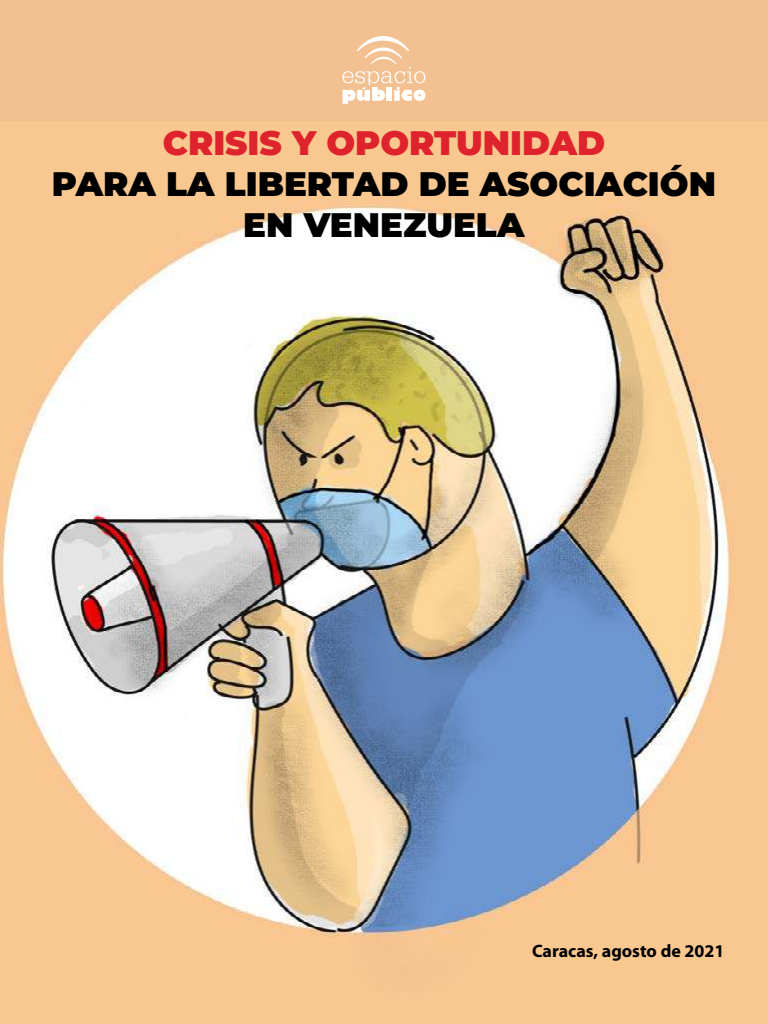
<style>
.page{position:relative;width:768px;height:1024px;background:#fff}
.page>*{position:absolute;margin:0;border:0;box-sizing:border-box;transform-origin:0 0}
.t1{font:900 34px/40.8px "Montserrat";color:#000;text-align:center}
.t2{font:900 34px "Montserrat";color:#df232c}
.t3{font:700 18px "Myriad Pro";color:#000}
</style>
<div class="page">
<div style="left:0;top:0;width:768px;height:213px;background:#f3c191"></div>
<img style="left:0;top:201px;width:768px;height:823px">
<svg style="left:342px;top:36px;width:84px;height:68px"></svg>
<p class="t2" style="left:163px;top:123px;width:444px">CRISIS Y OPORTUNIDAD</p>
<p class="t1" style="left:52px;top:164px;width:666px">PARA LA LIBERTAD DE ASOCIACIÓN<br>EN VENEZUELA</p>
<p class="t3" style="left:532px;top:942px;width:194px">Caracas, agosto de 2021</p>
</div>
